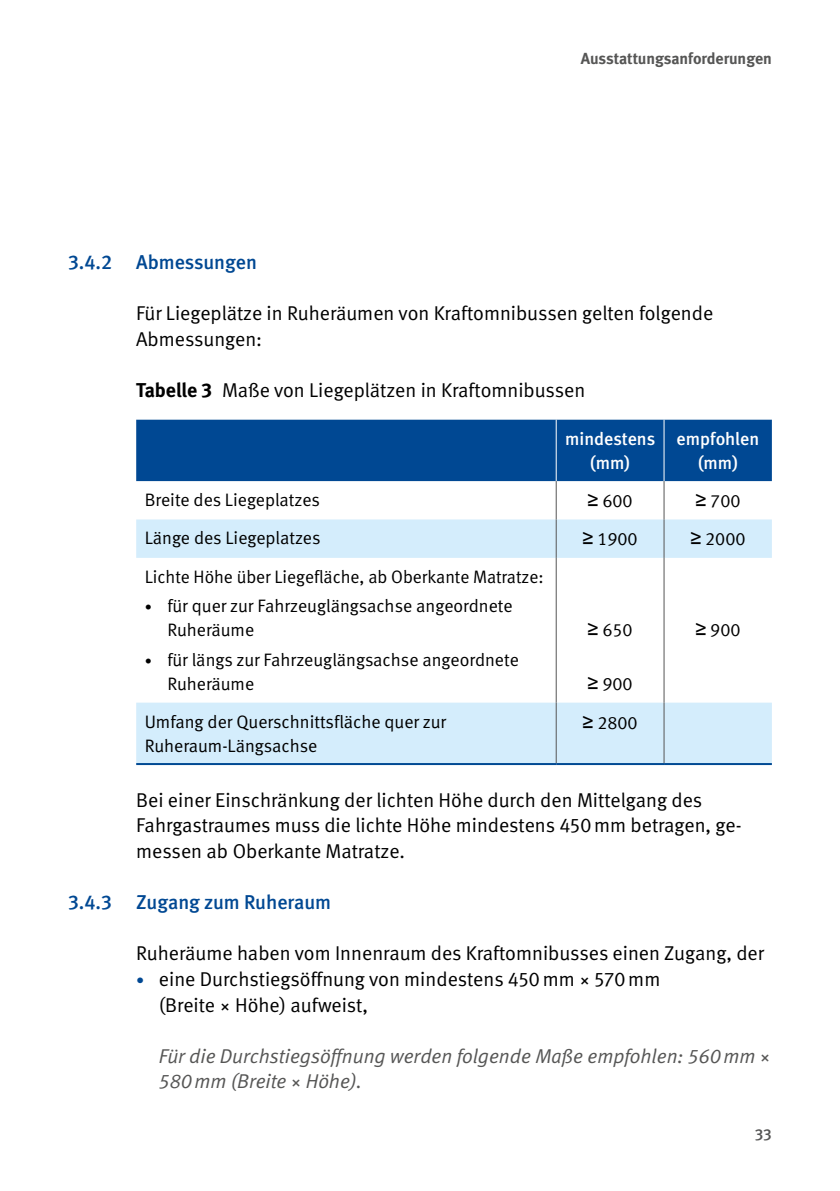
<style>
.page{position:relative;width:840px;height:1191px;background:#fff}
.page>*{position:absolute;margin:0;border:0;box-sizing:border-box;transform-origin:0 0}
.Fließtext_FT_Tabelle{font:20px/25.6px "DGUV Meta";color:#000}
.Fließtext_FT{font:20px/25.6px "DGUV Meta";color:#000}
.Fließtext_HW{font:italic 20px/25.6px "DGUV Meta";color:#565655}
.Überschriften_H3{font:500 20px "DGUV Meta";letter-spacing:-.005em;color:#004893}
.Tabellen_und_Graphen_TI{font:18px/24px "DGUV Meta";color:#000}
.Tabellen_und_Graphen_TI_zentriert{font:18px "DGUV Meta";color:#000}
.Tabellen_und_Graphen_TK{font:500 18px/24px "DGUV Meta";color:#fff;text-align:center}
.t1{font:700 16px "DGUV Meta";color:#565655}
.t2{font:500 16px "DGUV Meta";color:#565655}
.s1{font-weight:700}
.s2{font-family:"Arial";font-size:20px}
.s3{font-size:14px}
.s4{font-size:16px;color:#004893}
.s5{font-style:normal}
</style>
<div class="page">
<div style="left:136px;top:420px;width:635px;height:61px;background:#004893"></div>
<svg style="left:136px;top:519px;width:635px;height:244px"></svg>
<hr style="left:555px;top:420px;width:1px;height:61px;background:#fff">
<hr style="left:663px;top:420px;width:1px;height:61px;background:#fff">
<hr style="left:555px;top:481px;width:1px;height:38px;background:#565655">
<hr style="left:555px;top:519px;width:1px;height:39px;background:#565655">
<hr style="left:555px;top:702px;width:1px;height:61px;background:#565655">
<hr style="left:663px;top:481px;width:1px;height:38px;background:#565655">
<hr style="left:663px;top:519px;width:1px;height:39px;background:#565655">
<hr style="left:663px;top:702px;width:1px;height:61px;background:#565655">
<hr style="left:555px;top:558px;width:1px;height:144px;background:#565655">
<hr style="left:663px;top:558px;width:1px;height:144px;background:#565655">
<hr style="left:136px;top:763px;width:420px;height:2px;background:#004993">
<hr style="left:556px;top:763px;width:107px;height:2px;background:#004993">
<hr style="left:663px;top:763px;width:108px;height:2px;background:#004993">
<p class="t1" style="left:580px;top:49px;width:192px">Ausstattungsanforderungen</p>
<h3 class="Überschriften_H3" style="left:68px;top:250px;width:190px">3.4.2 Abmessungen</h3>
<p class="Fließtext_FT" style="left:136px;top:301px;width:578px">Für Liegeplätze in Ruheräumen von Kraftomnibussen gelten folgende<br>Abmessungen:</p>
<p class="Fließtext_FT" style="left:136px;top:378px;width:450px"><span class="s1">Tabelle 3</span> Maße von Liegeplätzen in Kraftomnibussen</p>
<p class="Tabellen_und_Graphen_TK" style="left:564px;top:427px;width:92px">mindestens (mm)</p>
<p class="Tabellen_und_Graphen_TK" style="left:676px;top:427px;width:84px">empfohlen (mm)</p>
<p class="Tabellen_und_Graphen_TI" style="left:145px;top:488px;width:177px">Breite des Liegeplatzes</p>
<p class="Tabellen_und_Graphen_TI_zentriert" style="left:587px;top:490px;width:47px"><span class="s2">≥</span> 600</p>
<p class="Tabellen_und_Graphen_TI_zentriert" style="left:695px;top:490px;width:47px"><span class="s2">≥</span> 700</p>
<p class="Tabellen_und_Graphen_TI" style="left:145px;top:526px;width:177px">Länge des Liegeplatzes</p>
<p class="Tabellen_und_Graphen_TI_zentriert" style="left:582px;top:529px;width:57px"><span class="s2">≥</span> 1900</p>
<p class="Tabellen_und_Graphen_TI_zentriert" style="left:690px;top:529px;width:57px"><span class="s2">≥</span> 2000</p>
<p class="Tabellen_und_Graphen_TI" style="left:145px;top:565px;width:400px">Lichte Höhe über Liegefläche, ab Oberkante Matratze:</p>
<p class="Tabellen_und_Graphen_TI" style="left:167px;top:594px;width:346px;text-indent:-23px"><span class="s3">•</span> für quer zur Fahrzeuglängsachse angeordnete<br>Ruheräume</p>
<p class="Tabellen_und_Graphen_TI" style="left:167px;top:648px;width:353px;text-indent:-23px"><span class="s3">•</span> für längs zur Fahrzeuglängsachse angeordnete<br>Ruheräume</p>
<p class="Tabellen_und_Graphen_TI_zentriert" style="left:587px;top:620px;width:47px"><span class="s2">≥</span> 650</p>
<p class="Tabellen_und_Graphen_TI_zentriert" style="left:587px;top:673px;width:47px"><span class="s2">≥</span> 900</p>
<p class="Tabellen_und_Graphen_TI_zentriert" style="left:695px;top:620px;width:47px"><span class="s2">≥</span> 900</p>
<p class="Tabellen_und_Graphen_TI" style="left:145px;top:710px;width:303px">Umfang der Querschnittsfläche quer zur<br>Ruheraum-Längsachse</p>
<p class="Tabellen_und_Graphen_TI_zentriert" style="left:582px;top:712px;width:57px"><span class="s2">≥</span> 2800</p>
<p class="Fließtext_FT_Tabelle" style="left:136px;top:787px;width:606px">Bei einer Einschränkung der lichten Höhe durch den Mittelgang des<br>Fahrgastraumes muss die lichte Höhe mindestens 450mm betragen, ge&shy;messen ab Oberkante Matratze.</p>
<h3 class="Überschriften_H3" style="left:68px;top:890px;width:264px">3.4.3 Zugang zum Ruheraum</h3>
<p class="Fließtext_FT" style="left:136px;top:941px;width:629px">Ruheräume haben vom Innenraum des Kraftomnibusses einen Zugang, der</p>
<p class="Fließtext_FT_Tabelle" style="left:159px;top:966px;width:502px;text-indent:-23px"><span class="s4">•</span> eine Durchstiegsöffnung von mindestens 450mm × 570mm (Breite × Höhe) aufweist,</p>
<p class="Fließtext_HW" style="left:159px;top:1043px;width:612px">Für die Durchstiegsöffnung werden folgende Maße empfohlen: 560mm <span class="s5">×<br></span>580mm (Breite <span class="s5">×</span> Höhe).</p>
<p class="t2" style="left:754px;top:1124px;width:19px">33</p>
</div>
